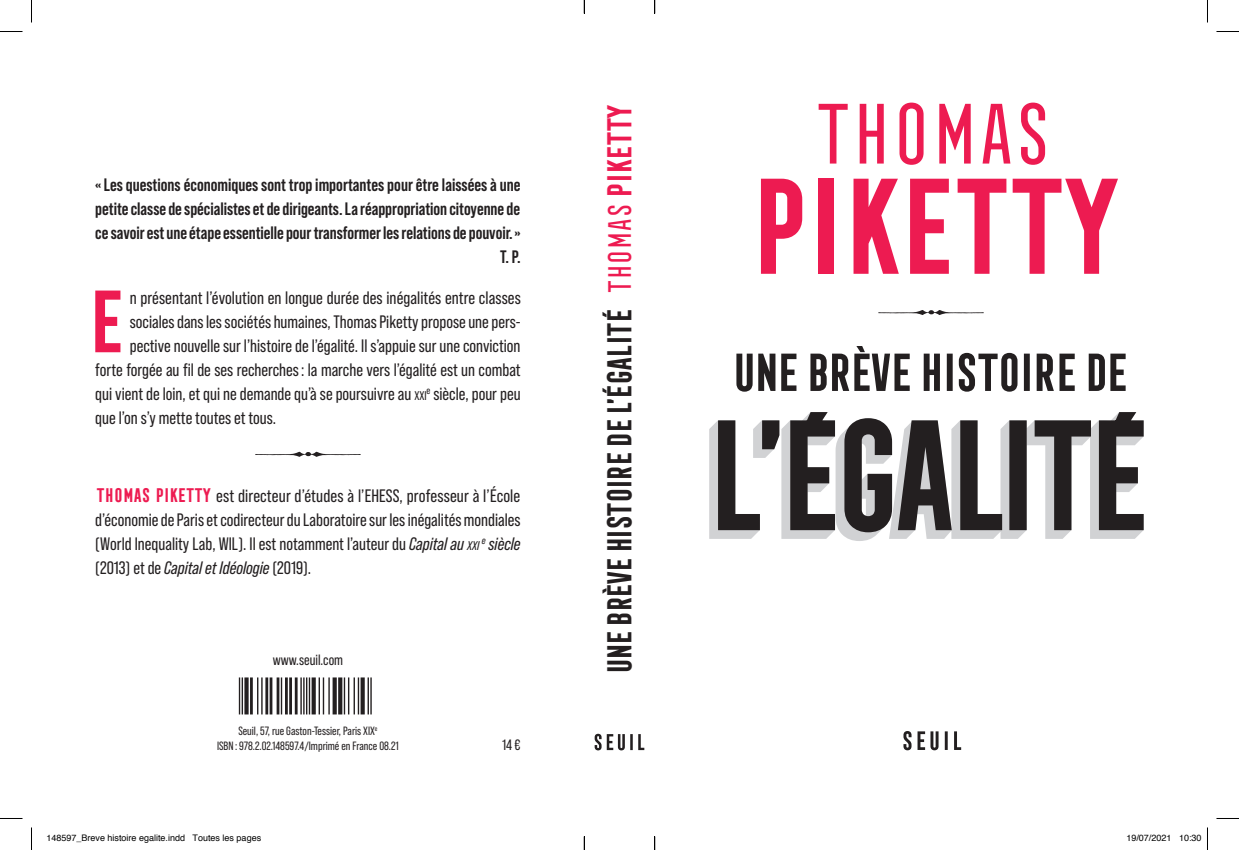
<style>
.page{position:relative;width:1239px;height:850px;background:#fff}
.page>*{position:absolute;margin:0;border:0;box-sizing:border-box;transform-origin:0 0}
.t1{font:700 125.1px "Frontage Condensed";letter-spacing:-.1em;color:#ed1b51}
.t2{font:82.95px "Frontage Condensed";letter-spacing:-.1em;color:#ed1b51}
.t3{font:700 81.15px "Frontage Condensed";color:#ed1b51}
.t4{font:700 31.5px "Frontage Condensed";letter-spacing:-.12em;color:#231f20}
.t5{font:18px/24px "Bebas Neue Pro";color:#231f20;text-align:justify}
.t6{font:700 18px/24px "Bebas Neue Pro";color:#231f20;text-align:right}
.t7{font:15px "Bebas Neue Pro";color:#231f20}
.t8{font:12px/15px "Bebas Neue Pro";color:#231f20;text-align:center}
.t9{font:9px "Helvetica";color:#000}
.s1{font-size:12.6px}
.s2{font-family:"Frontage Condensed";font-weight:700;color:#ed1b51}
.s3{font-style:italic}
.s4{font-style:italic;font-size:12.6px}
.s5{font-weight:400;color:#ed1b51}
.s6{color:#ed1b51}
</style>
<div class="page">
<svg style="left:255px;top:452px;width:106px;height:5px"></svg>
<hr style="left:370px;top:677px;width:2px;height:37px;background:#231f20">
<hr style="left:367px;top:677px;width:2px;height:37px;background:#231f20">
<div style="left:360px;top:677px;width:5px;height:37px;background:#231f20"></div>
<hr style="left:358px;top:677px;width:1px;height:37px;background:#231f20">
<hr style="left:353px;top:677px;width:2px;height:37px;background:#231f20">
<hr style="left:348px;top:677px;width:1px;height:37px;background:#231f20">
<hr style="left:344px;top:677px;width:1px;height:37px;background:#231f20">
<svg style="left:338px;top:677px;width:4px;height:37px"></svg>
<div style="left:332px;top:677px;width:5px;height:37px;background:#231f20"></div>
<hr style="left:328px;top:677px;width:2px;height:37px;background:#231f20">
<hr style="left:323px;top:677px;width:1px;height:37px;background:#231f20">
<hr style="left:319px;top:677px;width:1px;height:37px;background:#231f20">
<svg style="left:312px;top:677px;width:4px;height:37px"></svg>
<hr style="left:309px;top:677px;width:1px;height:37px;background:#231f20">
<hr style="left:306px;top:677px;width:1px;height:37px;background:#231f20">
<hr style="left:303px;top:677px;width:2px;height:37px;background:#231f20">
<hr style="left:300px;top:677px;width:2px;height:37px;background:#231f20">
<hr style="left:295px;top:677px;width:3px;height:37px;background:#231f20">
<hr style="left:289px;top:677px;width:3px;height:37px;background:#231f20">
<hr style="left:285px;top:677px;width:3px;height:37px;background:#231f20">
<hr style="left:281px;top:677px;width:1px;height:37px;background:#231f20">
<hr style="left:277px;top:677px;width:2px;height:37px;background:#231f20">
<hr style="left:270px;top:677px;width:2px;height:37px;background:#231f20">
<hr style="left:265px;top:677px;width:3px;height:37px;background:#231f20">
<hr style="left:261px;top:677px;width:2px;height:37px;background:#231f20">
<hr style="left:257px;top:677px;width:1px;height:37px;background:#231f20">
<hr style="left:250px;top:677px;width:3px;height:37px;background:#231f20">
<div style="left:244px;top:677px;width:5px;height:37px;background:#231f20"></div>
<hr style="left:242px;top:677px;width:1px;height:37px;background:#231f20">
<hr style="left:239px;top:677px;width:1px;height:37px;background:#231f20">
<svg style="left:594px;top:733px;width:50px;height:17px"></svg>
<svg style="left:903px;top:731px;width:58px;height:19px"></svg>
<svg style="left:878px;top:310px;width:105px;height:5px"></svg>
<svg style="left:709px;top:420px;width:433px;height:121px;fill:#d1d2d4"></svg>
<svg style="left:736px;top:346px;width:389px;height:46px"></svg>
<svg style="left:718px;top:412px;width:425px;height:120px"></svg>
<svg style="left:0;top:31px;width:22px;height:1px"></svg>
<svg style="left:1216px;top:31px;width:23px;height:1px"></svg>
<svg style="left:0;top:818px;width:22px;height:1px"></svg>
<svg style="left:1216px;top:818px;width:23px;height:1px"></svg>
<svg style="left:31px;top:0;width:1px;height:22px"></svg>
<svg style="left:31px;top:827px;width:1px;height:23px"></svg>
<svg style="left:1207px;top:0;width:1px;height:22px"></svg>
<svg style="left:1207px;top:827px;width:1px;height:23px"></svg>
<svg style="left:583px;top:0;width:2px;height:13px"></svg>
<svg style="left:583px;top:836px;width:2px;height:14px"></svg>
<svg style="left:654px;top:0;width:1px;height:13px"></svg>
<svg style="left:654px;top:836px;width:1px;height:14px"></svg>
<p class="t6" style="left:95px;top:173px;width:427px">«Les questions économiques sont trop importantes pour être laissées à une petite classe de spécialistes et de dirigeants. La réappropriation citoyenne de ce savoir est une étape essentielle pour transformer les relations de pouvoir.» T. P.</p>
<h3 class="t3" style="left:82px;top:276px;width:45px">E</h3>
<p class="t5" style="left:130px;top:286px;width:392px">n présentant l’évolution en longue durée des inégalités entre classes</p>
<p class="t5" style="left:130px;top:310px;width:392px">sociales dans les sociétés humaines, Thomas Piketty propose une pers-</p>
<p class="t5" style="left:130px;top:334px;width:392px">pective nouvelle sur l’histoire de l’égalité. Il s’appuie sur une conviction</p>
<p class="t5" style="left:95px;top:358px;width:427px">forte forgée au fil de ses recherches: la marche vers l’égalité est un combat</p>
<p class="t5" style="left:95px;top:382px;width:427px">qui vient de loin, et qui ne demande qu’à se poursuivre au <span class="s1">xxi</span><sup>e</sup> siècle, pour peu</p>
<p class="t5" style="left:95px;top:406px;width:182px">que l’on s’y mette toutes et tous.</p>
<p class="t5" style="left:95px;top:484px;width:427px"><span class="s2">THOMAS PIKETTY</span> est directeur d’études à l’EHESS, professeur à l’École d’économie de Paris et codirecteur du Laboratoire sur les inégalités mondiales (World Inequality Lab, WIL). Il est notamment l’auteur du <span class="s3">Capital au</span> <span class="s4">xxi</span> <sup>e</sup> <span class="s3">siècle </span>(2013) et de <span class="s3">Capital et Idéologie</span> (2019).</p>
<p class="t7" style="left:273px;top:651px;width:72px">www.seuil.com</p>
<p class="t8" style="left:217px;top:723px;width:183px">Seuil, 57, rue Gaston-Tessier, Paris XIX<sup>e<br></sup>ISBN : 978.2.02.148597.4/Imprimé en France 08.21</p>
<p class="t7" style="left:502px;top:736px;width:20px">14 €</p>
<h3 class="t4" style="left:602px;top:676px;width:574px;rotate:-90deg">UNE BRÈVE HISTOIRE DE L’ÉGALITÉ <span class="s5">THOMAS</span> <span class="s6">PIKETTY</span></h3>
<h2 class="t2" style="left:808px;top:88px;width:247px">THOMAS</h2>
<h1 class="t1" style="left:741px;top:156px;width:382px">PIKETTY</h1>
<p class="t9" style="left:46px;top:831px;width:216px">148597_Breve histoire egalite.indd Toutes les pages</p>
<p class="t9" style="left:1126px;top:831px;width:77px">19/07/2021 10:30</p>
</div>
